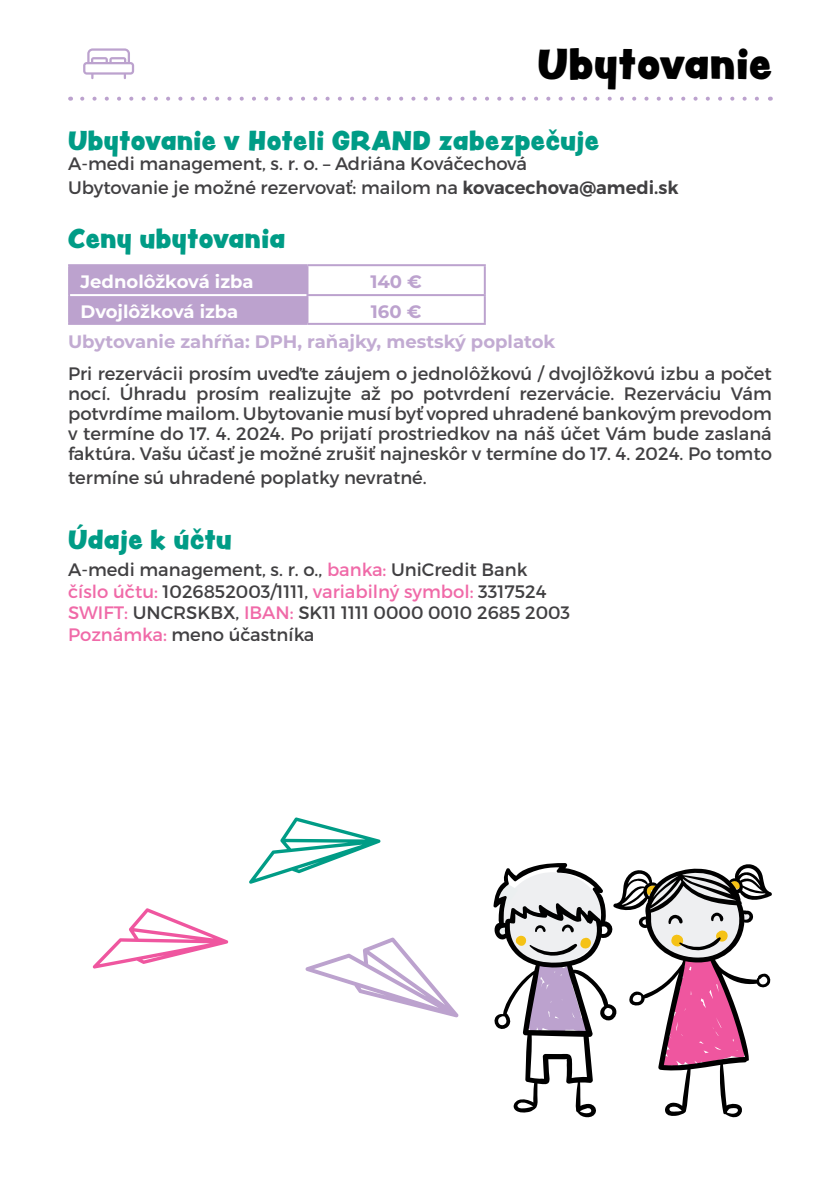
<style>
.page{position:relative;width:840px;height:1191px;background:#fff}
.page>*{position:absolute;margin:0;border:0;box-sizing:border-box;transform-origin:0 0}
.t1{font:38px "Peachy Keen JF";letter-spacing:.02em;color:#000}
.t2{font:24px "Peachy Keen JF";letter-spacing:.02em;color:#009c86}
.t3{font:18px/20px "Montserrat";color:#414042}
.t4{font:700 18px "Montserrat";color:#c2abd2}
.t5{font:700 18px "Montserrat";color:#fff}
.t6{font:700 18px "Montserrat";color:#bca2ce}
.s1{font-weight:600}
.s2{color:#f06aa8}
</style>
<div class="page">
<div style="left:70px;top:266px;width:236px;height:57px;background:#bca2ce"></div>
<hr style="left:68px;top:266px;width:2px;height:29px;background:#bca2ce">
<hr style="left:68px;top:264px;width:239px;height:2px;background:#bca2ce">
<hr style="left:306px;top:266px;width:2px;height:28px;background:#bca2ce">
<hr style="left:307px;top:264px;width:178px;height:2px;background:#bca2ce">
<hr style="left:483px;top:266px;width:2px;height:28px;background:#bca2ce">
<hr style="left:68px;top:295px;width:2px;height:28px;background:#bca2ce">
<hr style="left:68px;top:323px;width:239px;height:2px;background:#bca2ce">
<hr style="left:306px;top:296px;width:2px;height:27px;background:#bca2ce">
<hr style="left:306px;top:294px;width:179px;height:2px;background:#bca2ce">
<hr style="left:483px;top:296px;width:2px;height:27px;background:#bca2ce">
<hr style="left:307px;top:323px;width:178px;height:2px;background:#bca2ce">
<hr style="left:70px;top:294px;width:236px;height:2px;background:#fff">
<svg style="left:82px;top:97px;width:677px;height:4px"></svg>
<svg style="left:493px;top:863px;width:119px;height:255px"></svg>
<svg style="left:612px;top:864px;width:160px;height:254px"></svg>
<svg style="left:667px;top:912px;width:61px;height:39px;background:#d2cfc3"></svg>
<svg style="left:93px;top:908px;width:135px;height:60px"></svg>
<svg style="left:305px;top:937px;width:153px;height:80px"></svg>
<svg style="left:249px;top:817px;width:131px;height:67px"></svg>
<svg style="left:83px;top:48px;width:51px;height:31px"></svg>
<h1 class="t1" style="left:537px;top:35px;width:236px">Ubytovanie</h1>
<h2 class="t2" style="left:68px;top:122px;width:532px">Ubytovanie v Hoteli GRAND zabezpečuje</h2>
<p class="t3" style="left:68px;top:151px;width:611px;line-height:24px">A-medi management, s. r. o. – Adriána Kováčechová<br>Ubytovanie je možné rezervovať: mailom na <span class="s1">kovacechova@amedi.sk</span></p>
<h2 class="t2" style="left:68px;top:220px;width:218px">Ceny ubytovania</h2>
<p class="t5" style="left:80px;top:269px;width:174px">Jednolôžková izba</p>
<p class="t6" style="left:370px;top:269px;width:53px">140 €</p>
<p class="t5" style="left:80px;top:299px;width:159px">Dvojlôžková izba</p>
<p class="t6" style="left:370px;top:299px;width:52px">160 €</p>
<p class="t4" style="left:68px;top:329px;width:488px">Ubytovanie zahŕňa: DPH, raňajky, mestský poplatok</p>
<p class="t3" style="left:68px;top:363px;width:705px;text-align:justify">Pri rezervácii prosím uveďte záujem o jednolôžkovú / dvojlôžkovú izbu a počet nocí. Úhradu prosím realizujte až po potvrdení rezervácie. Rezerváciu Vám potvrdíme mailom. Ubytovanie musí byť vopred uhradené bankovým prevodom v termíne do 17. 4. 2024. Po prijatí prostriedkov na náš účet Vám bude zaslaná faktúra. Vašu účasť je možné zrušiť najneskôr v termíne do 17. 4. 2024. Po tomto</p>
<p class="t3" style="left:68px;top:467px;width:360px">termíne sú uhradené poplatky nevratné.</p>
<h2 class="t2" style="left:68px;top:521px;width:165px">Údaje k účtu</h2>
<p class="t3" style="left:68px;top:559px;width:503px;line-height:21.6px">A-medi management, s. r. o., <span class="s2">banka:</span> UniCredit Bank <span class="s2">číslo účtu:</span> 1026852003/1111, <span class="s2">variabilný symbol:</span> 3317524<br><span class="s2">SWIFT:</span> UNCRSKBX, <span class="s2">IBAN:</span> SK11 1111 0000 0010 2685 2003<br><span class="s2">Poznámka:</span> meno účastníka</p>
</div>
